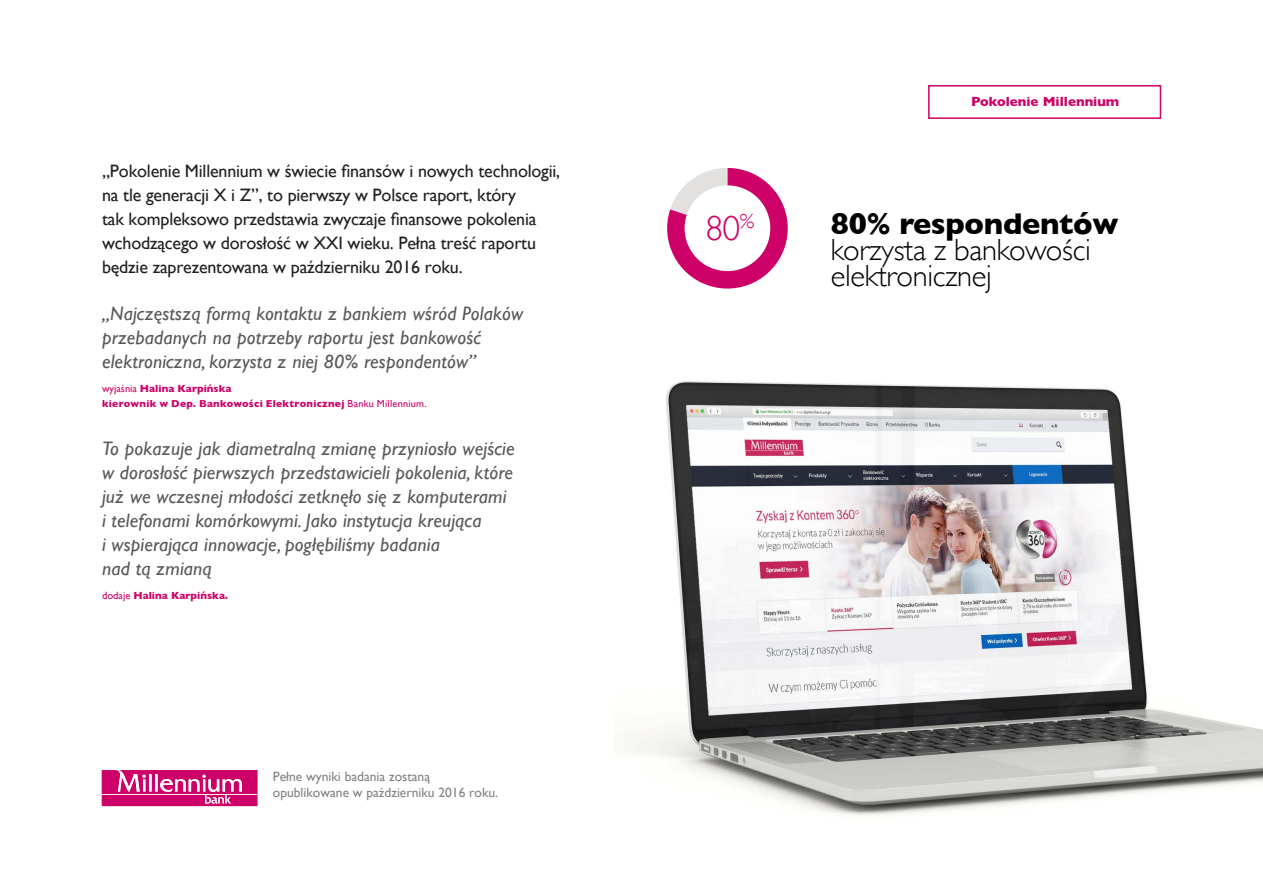
<style>
.page{position:relative;width:1263px;height:893px;background:#fff}
.page>*{position:absolute;margin:0;border:0;box-sizing:border-box;transform-origin:0 0}
.t1{font:300 35.55px "Gill Sans";color:#cd0067}
.t2{font:300 30.6px/26.2px "Gill Sans";letter-spacing:-.01em;color:#000}
.t3{font:700 30.6px "Gill Sans";letter-spacing:-.01em;color:#000}
.t4{font:italic 19.5px/24px "Gill Sans";letter-spacing:.01em;color:#57585a}
.t5{font:18px/24px "Gill Sans";letter-spacing:-.01em;color:#231f20}
.t6{font:13.5px/16.2px "Gill Sans";color:#808285}
.t7{font:700 13.5px "Gill Sans";color:#cd0067}
.t8{font:700 10.5px "Gill Sans";color:#cd0067}
.t9{font:700 10.2px "Gill Sans";letter-spacing:.025em;color:#cd0067}
.s1{font-weight:400}
</style>
<div class="page">
<div style="left:928px;top:85px;width:233px;height:34px;border:2px solid #cd0067"></div>
<svg style="left:667px;top:168px;width:121px;height:121px"></svg>
<svg style="left:102px;top:770px;width:156px;height:36px"></svg>
<img style="left:614px;top:381px;width:649px;height:435px">
<p class="t5" style="left:102px;top:158px;width:460px">„Pokolenie Millennium w świecie finansów i nowych technologii, na tle generacji X i Z”, to pierwszy w Polsce raport, który<br>tak kompleksowo przedstawia zwyczaje finansowe pokolenia wchodzącego w dorosłość w XXI wieku. Pełna treść raportu będzie zaprezentowana w październiku 2016 roku.</p>
<p class="t4" style="left:102px;top:301px;width:422px">„Najczęstszą formą kontaktu z bankiem wśród Polaków przebadanych na potrzeby raportu jest bankowość elektroniczna, korzysta z niej 80% respondentów”</p>
<p class="t8" style="left:102px;top:380px;width:131px"><span class="s1">wyjaśnia</span> Halina Karpińska</p>
<p class="t9" style="left:102px;top:396px;width:326px">kierownik w Dep. Bankowości Elektronicznej <span class="s1">Banku Millennium.</span></p>
<p class="t4" style="left:102px;top:436px;width:414px">To pokazuje jak diametralną zmianę przyniosło wejście w dorosłość pierwszych przedstawicieli pokolenia, które już we wczesnej młodości zetknęło się z komputerami i telefonami komórkowymi. Jako instytucja kreująca<br>i wspierająca innowacje, pogłębiliśmy badania<br>nad tą zmianą</p>
<p class="t8" style="left:102px;top:587px;width:127px"><span class="s1">dodaje</span> Halina Karpińska.</p>
<p class="t6" style="left:273px;top:768px;width:227px">Pełne wyniki badania zostaną opublikowane w październiku 2016 roku.</p>
<h1 class="t1" style="left:706px;top:201px;width:50px">80<sup>%</sup></h1>
<p class="t7" style="left:971px;top:91px;width:150px">Pokolenie Millennium</p>
<h2 class="t3" style="left:831px;top:199px;width:289px">80% respondentów</h2>
<h2 class="t2" style="left:831px;top:236px;width:262px">korzysta z bankowości elektronicznej</h2>
</div>
